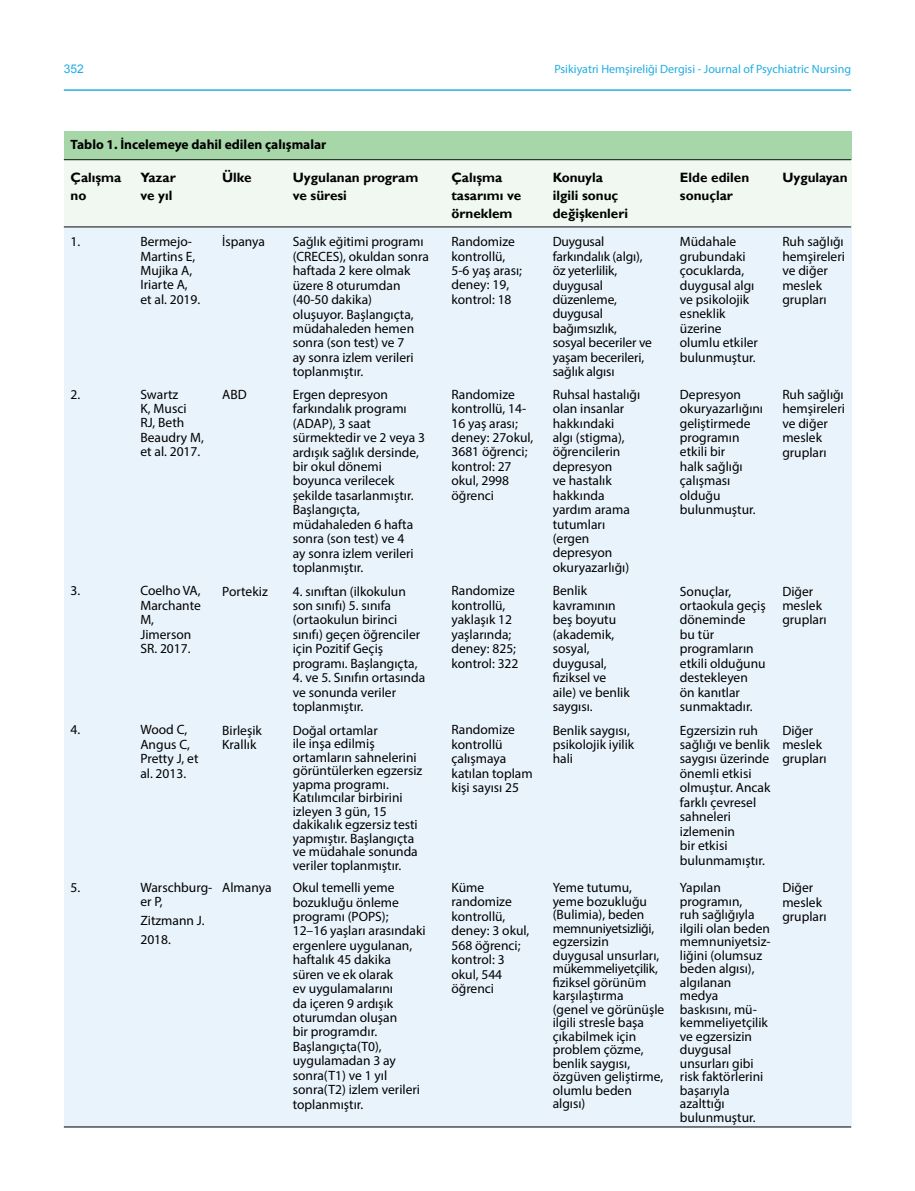
<style>
.page{position:relative;width:915px;height:1191px;background:#fff}
.page>*{position:absolute;margin:0;border:0;box-sizing:border-box;transform-origin:0 0}
.t1{font:13.5px/14.4px "Myriad Pro";color:#000}
.t2{font:700 13.5px/18px "Gill Sans";color:#000}
.t3{font:700 13.5px "Myriad Pro";color:#000}
.t4{font:12px "Myriad Pro";color:#21ade3}
.t5{font:12px "Arial";color:#21ade3}
.s1{font-family:"Gill Sans MT Pro"}
</style>
<div class="page">
<hr style="left:64px;top:89px;width:786px;height:2px;background:#21ade3">
<div style="left:64px;top:131px;width:786px;height:28px;background:#a7d6a8"></div>
<div style="left:64px;top:227px;width:786px;height:900px;background:#e9f3fb"></div>
<hr style="left:64px;top:227px;width:786px;height:1px;background:#000">
<hr style="left:64px;top:1126px;width:786px;height:1px;background:#000">
<div style="left:64px;top:159px;width:786px;height:68px;background:#f0f8f1"></div>
<p class="t5" style="left:64px;top:60px;width:22px">352</p>
<p class="t4" style="left:554px;top:61px;width:298px">Psikiyatri Hemşireliği Dergisi - Journal of Psychiatric Nursing</p>
<p class="t3" style="left:71px;top:136px;width:257px">Tablo 1. İncelemeye dahil edilen çalışmalar</p>
<p class="t2" style="left:71px;top:168px;width:52px">Çalışma no</p>
<p class="t2" style="left:140px;top:168px;width:37px">Yazar ve yıl</p>
<p class="t2" style="left:293px;top:168px;width:127px">Uygulanan program ve süresi</p>
<p class="t2" style="left:451px;top:168px;width:71px">Çalışma tasarımı ve örneklem</p>
<p class="t2" style="left:552px;top:168px;width:77px">Konuyla ilgili sonuç de<span class="s1">ğ</span>işkenleri</p>
<p class="t2" style="left:679px;top:168px;width:71px">Elde edilen sonuçlar</p>
<p class="t2" style="left:222px;top:168px;width:31px">Ülke</p>
<p class="t2" style="left:782px;top:168px;width:67px">Uygulayan</p>
<p class="t1" style="left:71px;top:234px;width:11px">1.</p>
<p class="t1" style="left:71px;top:387px;width:11px">2.</p>
<p class="t1" style="left:71px;top:583px;width:11px">3.</p>
<p class="t1" style="left:140px;top:234px;width:61px">Bermejo‐<br>Martins E,<br>Mujika A,<br>Iriarte A, et al. 2019.</p>
<p class="t1" style="left:222px;top:234px;width:44px">İspanya</p>
<p class="t1" style="left:140px;top:387px;width:65px">Swartz<br>K, Musci<br>RJ, Beth<br>Beaudry M, et al. 2017.</p>
<p class="t1" style="left:222px;top:387px;width:26px">ABD</p>
<p class="t1" style="left:140px;top:583px;width:62px">Coelho VA,<br>Marchante<br>M,<br>Jimerson<br>SR. 2017.</p>
<p class="t1" style="left:222px;top:583px;width:47px">Portekiz</p>
<p class="t1" style="left:293px;top:234px;width:138px">Sağlık eğitimi programı (CRECES), okuldan sonra haftada 2 kere olmak üzere 8 oturumdan (40-50 dakika)<br>oluşuyor. Başlangıçta, müdahaleden hemen sonra (son test) ve 7<br>ay sonra izlem verileri toplanmıştır.</p>
<p class="t1" style="left:293px;top:387px;width:134px">Ergen depresyon farkındalık programı (ADAP), 3 saat sürmektedir ve 2 veya 3 ardışık sağlık dersinde, bir okul dönemi boyunca verilecek şekilde tasarlanmıştır.<br>Başlangıçta, müdahaleden 6 hafta sonra (son test) ve 4<br>ay sonra izlem verileri toplanmıştır.</p>
<p class="t1" style="left:293px;top:583px;width:129px">4. sınıftan (ilkokulun son sınıfı) 5. sınıfa (ortaokulun birinci sınıfı) geçen öğrenciler için Pozitif Geçiş programı. Başlangıçta,</p>
<p class="t1" style="left:293px;top:670px;width:134px">4. ve 5. Sınıfın ortasında ve sonunda veriler toplanmıştır.</p>
<p class="t1" style="left:451px;top:234px;width:72px">Randomize kontrollü,<br>5-6 yaş arası; deney: 19, kontrol: 18</p>
<p class="t1" style="left:451px;top:387px;width:83px">Randomize kontrollü, 14-<br>16 yaş arası; deney: 27okul,<br>3681 öğrenci; kontrol: 27 okul, 2998 öğrenci</p>
<p class="t1" style="left:451px;top:583px;width:68px">Randomize kontrollü, yaklaşık 12 yaşlarında; deney: 825; kontrol: 322</p>
<p class="t1" style="left:552px;top:234px;width:101px">Duygusal farkındalık (algı), öz yeterlilik, duygusal düzenleme, duygusal bağımsızlık, sosyal beceriler ve yaşam becerileri, sağlık algısı</p>
<p class="t1" style="left:552px;top:387px;width:89px">Ruhsal hastalığı olan insanlar hakkındaki<br>algı (stigma), öğrencilerin depresyon<br>ve hastalık hakkında yardım arama tutumları (ergen depresyon okuryazarlığı)</p>
<p class="t1" style="left:552px;top:583px;width:78px">Benlik kavramının beş boyutu (akademik, sosyal, duygusal, fiziksel ve aile) ve benlik saygısı.</p>
<p class="t1" style="left:679px;top:234px;width:80px">Müdahale grubundaki çocuklarda, duygusal algı ve psikolojik esneklik üzerine olumlu etkiler bulunmuştur.</p>
<p class="t1" style="left:679px;top:387px;width:85px">Depresyon okuryazarlığını geliştirmede programın etkili bir<br>halk sağlığı çalışması olduğu bulunmuştur.</p>
<p class="t1" style="left:782px;top:234px;width:64px">Ruh sağlığı hemşireleri ve diğer meslek grupları</p>
<p class="t1" style="left:782px;top:387px;width:64px">Ruh sağlığı hemşireleri ve diğer meslek grupları</p>
<p class="t1" style="left:679px;top:583px;width:87px">Sonuçlar, ortaokula geçiş döneminde<br>bu tür programların etkili olduğunu destekleyen ön kanıtlar sunmaktadır.</p>
<p class="t1" style="left:782px;top:583px;width:46px">Diğer meslek grupları</p>
<p class="t1" style="left:71px;top:722px;width:11px">4.</p>
<p class="t1" style="left:140px;top:722px;width:60px">Wood C,<br>Angus C,<br>Pretty J, et al. 2013.</p>
<p class="t1" style="left:222px;top:722px;width:41px">Birleşik<br>Krallık</p>
<p class="t1" style="left:293px;top:723px;width:131px;line-height:13.5px">Doğal ortamlar<br>ile inşa edilmiş ortamların sahnelerini görüntülerken egzersiz yapma programı.<br>Katılımcılar birbirini izleyen 3 gün, 15 dakikalık egzersiz testi yapmıştır. Başlangıçta ve müdahale sonunda veriler toplanmıştır.</p>
<p class="t1" style="left:451px;top:722px;width:83px">Randomize kontrollü çalışmaya katılan toplam kişi sayısı 25</p>
<p class="t1" style="left:552px;top:722px;width:83px">Benlik saygısı, psikolojik iyilik hali</p>
<p class="t1" style="left:679px;top:722px;width:92px">Egzersizin ruh sağlığı ve benlik saygısı üzerinde önemli etkisi olmuştur. Ancak farklı çevresel sahneleri izlemenin<br>bir etkisi bulunmamıştır.</p>
<p class="t1" style="left:782px;top:722px;width:46px">Diğer meslek grupları</p>
<p class="t1" style="left:71px;top:880px;width:11px">5.</p>
<p class="t1" style="left:140px;top:880px;width:73px">Warschburg&shy;er P,</p>
<p class="t1" style="left:140px;top:911px;width:66px;line-height:18.8px">Zitzmann J.<br>2018.</p>
<p class="t1" style="left:222px;top:880px;width:51px">Almanya</p>
<p class="t1" style="left:293px;top:880px;width:134px">Okul temelli yeme bozukluğu önleme programı (POPS);<br>12–16 yaşları arasındaki ergenlere uygulanan, haftalık 45 dakika süren ve ek olarak<br>ev uygulamalarını<br>da içeren 9 ardışık oturumdan oluşan<br>bir programdır.<br>Başlangıçta(T0), uygulamadan 3 ay sonra(T1) ve 1 yıl sonra(T2) izlem verileri toplanmıştır.</p>
<p class="t1" style="left:451px;top:880px;width:79px">Küme randomize kontrollü, deney: 3 okul,<br>568 öğrenci; kontrol: 3 okul, 544 öğrenci</p>
<p class="t1" style="left:552px;top:880px;width:113px;line-height:13.5px">Yeme tutumu, yeme bozukluğu (Bulimia), beden memnuniyetsizliği, egzersizin<br>duygusal unsurları, mükemmeliyetçilik, fiziksel görünüm karşılaştırma<br>(genel ve görünüşle ilgili stresle başa çıkabilmek için problem çözme, benlik saygısı, özgüven geliştirme, olumlu beden algısı)</p>
<p class="t1" style="left:679px;top:880px;width:92px;line-height:13.5px">Yapılan programın,<br>ruh sağlığıyla ilgili olan beden memnuniyetsiz&shy;liğini (olumsuz beden algısı), algılanan medya baskısını, mü&shy;kemmeliyetçilik ve egzersizin duygusal unsurları gibi risk faktörlerini başarıyla azalttığı bulunmuştur.</p>
<p class="t1" style="left:782px;top:880px;width:46px">Diğer meslek grupları</p>
</div>
